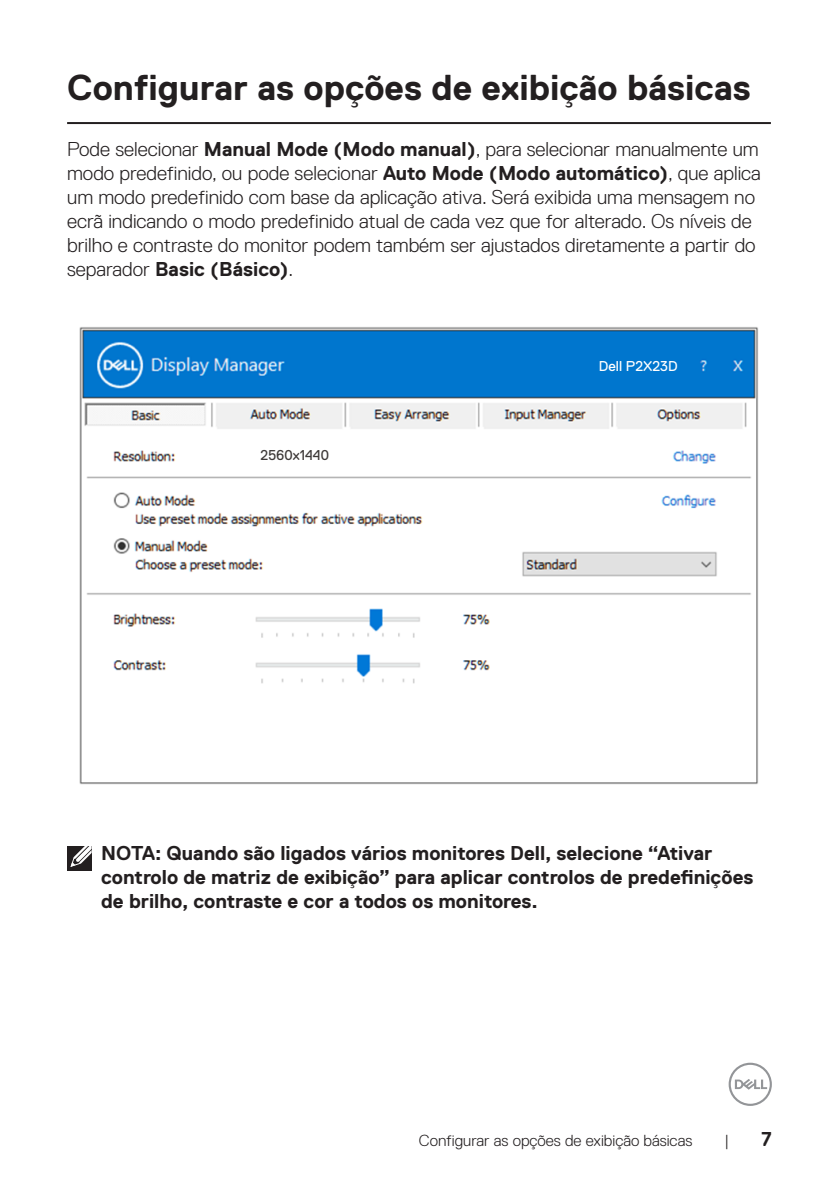
<style>
.page{position:relative;width:840px;height:1191px;background:#fff}
.page>*{position:absolute;margin:0;border:0;box-sizing:border-box;transform-origin:0 0}
.Head_1{font:700 36px "Dell Replica";color:#231f20}
.Paragraph{font:300 20px/24px "Dell Replica";color:#231f20}
.Note{font:700 20px/24px "Dell Replica";color:#231f20}
.t1{font:300 16px "Dell Replica";color:#231f20}
.t2{font:14.2px "Dell Replica";color:#fff}
.t3{font:14.2px "Dell Replica";color:#3e3a39}
.s1{font-weight:700}
</style>
<div class="page">
<svg style="left:728px;top:1062px;width:43px;height:44px"></svg>
<hr style="left:67px;top:122px;width:703px;height:2px;background:#231f20">
<img style="left:79px;top:327px;width:679px;height:457px">
<div style="left:257px;top:444px;width:74px;height:18px;background:#fff"></div>
<div style="left:579px;top:356px;width:109px;height:23px;background:#0076ce"></div>
<div style="left:67px;top:846px;width:24px;height:24px;background:#231f20"></div>
<svg style="left:70px;top:846px;width:22px;height:21px"></svg>
<p class="Head_1" style="left:67px;top:67px;width:684px">Configurar as opções de exibição básicas</p>
<p class="Paragraph" style="left:67px;top:137px;width:694px">Pode selecionar <span class="s1">Manual Mode (Modo manual)</span>, para selecionar manualmente um modo predefinido, ou pode selecionar <span class="s1">Auto Mode (Modo automático)</span>, que aplica um modo predefinido com base da aplicação ativa. Será exibida uma mensagem no ecrã indicando o modo predefinido atual de cada vez que for alterado. Os níveis de brilho e contraste do monitor podem também ser ajustados diretamente a partir do separador <span class="s1">Basic (Básico)</span>.</p>
<p class="t3" style="left:260px;top:447px;width:70px">2560x1440</p>
<p class="t2" style="left:598px;top:358px;width:80px">Dell P2X23D</p>
<p class="Note" style="left:101px;top:841px;width:653px">NOTA: Quando são ligados vários monitores Dell, selecione “Ativar controlo de matriz de exibição” para aplicar controlos de predefinições de brilho, contraste e cor a todos os monitores.</p>
<p class="t1" style="left:419px;top:1131px;width:275px">Configurar as opções de exibição básicas</p>
<p class="t1" style="left:724px;top:1131px;width:6px">|</p>
<p class="Note" style="left:760px;top:1126px;width:12px">7</p>
</div>
